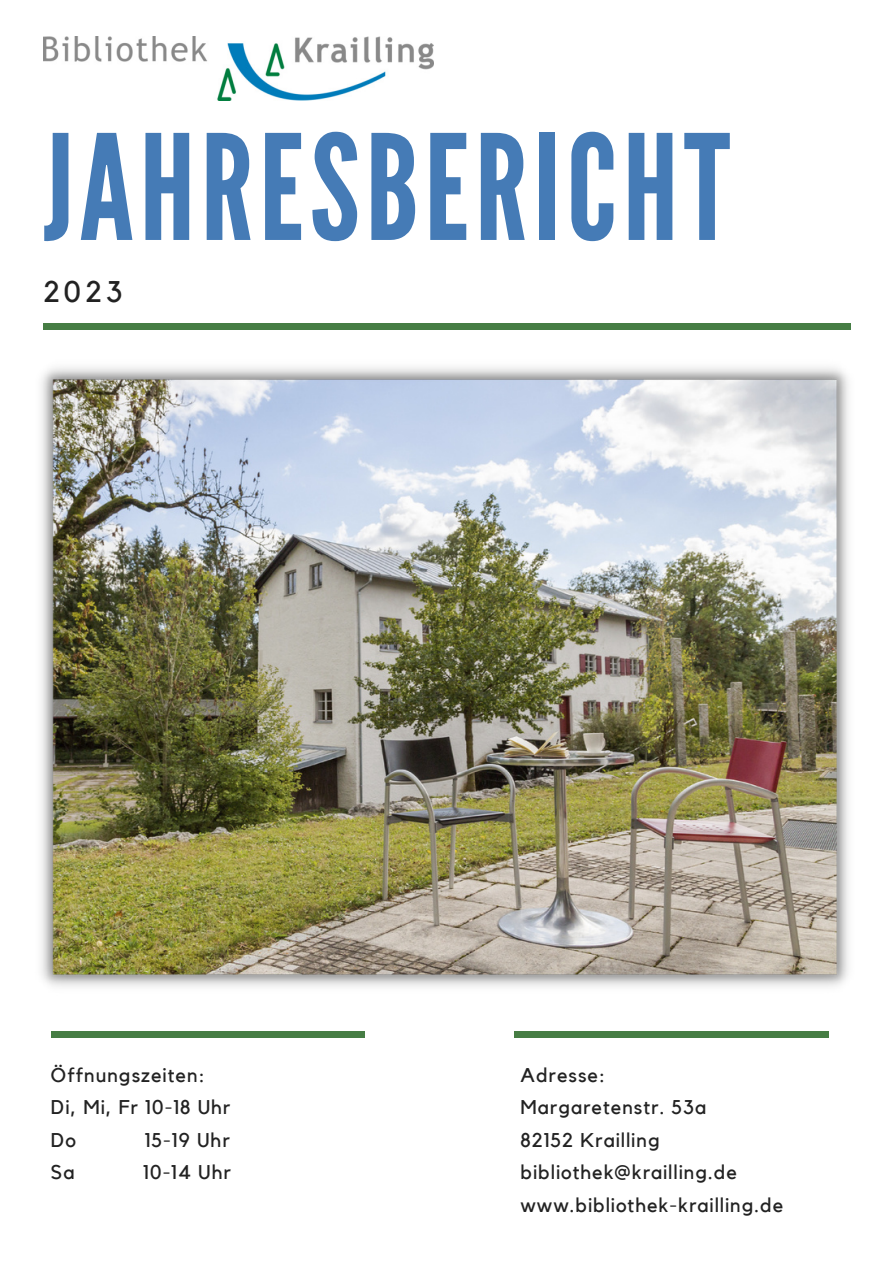
<style>
.page{position:relative;width:893px;height:1264px;background:#fff}
.page>*{position:absolute;margin:0;border:0;box-sizing:border-box;transform-origin:0 0}
.t1{font:145.65px "League Gothic";letter-spacing:.04em;color:#457bb6}
.t2{font:29.85px "Kollektif";color:#222}
.t3{font:19.8px/32.5px "Kollektif";letter-spacing:.05em;color:#222}
</style>
<div class="page">
<img style="left:41px;top:329px;width:810px;height:709px">
<div style="left:43px;top:323px;width:808px;height:6px;background:#467d44"></div>
<div style="left:51px;top:1031px;width:314px;height:6px;background:#467d44"></div>
<div style="left:514px;top:1031px;width:314px;height:6px;background:#467d44"></div>
<img style="left:43px;top:36px;width:391px;height:65px">
<h1 class="t1" style="left:43px;top:101px;width:688px">JAHRESBERICHT</h1>
<h2 class="t2" style="left:43px;top:274px;width:80px">2023</h2>
<p class="t3" style="left:51px;top:1058px;width:181px">Öffnungszeiten:<br>Di, Mi, Fr 10-18 Uhr<br>Do</p>
<p class="t3" style="left:145px;top:1123px;width:87px">15-19 Uhr</p>
<p class="t3" style="left:51px;top:1156px;width:25px">Sa</p>
<p class="t3" style="left:143px;top:1156px;width:89px">10-14 Uhr</p>
<p class="t3" style="left:520px;top:1058px;width:264px">Adresse:<br>Margaretenstr. 53a<br>82152 Krailling bibliothek@krailling.de www.bibliothek-krailling.de</p>
</div>
